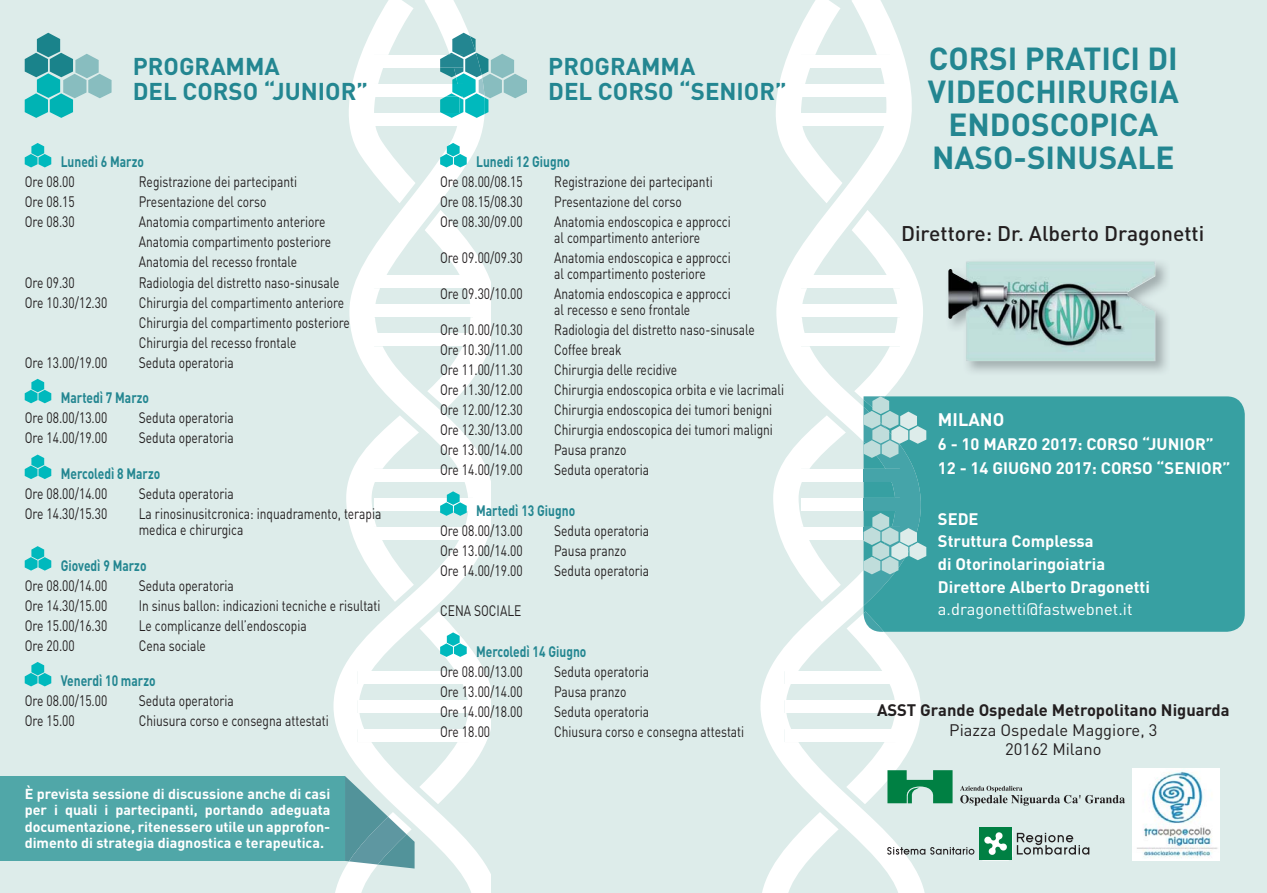
<style>
.page{position:relative;width:1267px;height:893px;background:#ddecea}
.page>*{position:absolute;margin:0;border:0;box-sizing:border-box;transform-origin:0 0}
.t1{font:700 31.5px/33px "DIN";color:#238691;text-align:center}
.t2{font:700 24px/25.5px "DIN";color:#238691}
.t3{font:500 21px "DIN";color:#231f20}
.t4{font:700 18px "DIN";color:#fff}
.t5{font:700 16.5px/22.5px "DIN";color:#fff}
.t6{font:700 16.5px "DIN";color:#231f20}
.t7{font:16.5px/19.5px "DIN";color:#231f20;text-align:center}
.t8{font:16.5px "DIN";color:#fff}
.t9{font:15px/20px "DIN";color:#231f20;scale:.8 1}
.t10{font:700 15px "DIN";color:#238691;scale:.8 1}
.t11{font:700 14.25px/16.5px "DIN";color:#fff;text-align:justify}
</style>
<div class="page">
<svg style="left:760px;top:0;width:166px;height:893px"></svg>
<div style="left:801px;top:55px;width:89px;height:13px;background:#fff"></div>
<div style="left:801px;top:84px;width:89px;height:13px;background:#fff"></div>
<div style="left:801px;top:113px;width:89px;height:13px;background:#fff"></div>
<svg style="left:346px;top:0;width:145px;height:611px"></svg>
<div style="left:374px;top:55px;width:89px;height:13px;background:#fff"></div>
<div style="left:374px;top:84px;width:89px;height:13px;background:#fff"></div>
<div style="left:374px;top:113px;width:89px;height:13px;background:#fff"></div>
<div style="left:374px;top:275px;width:99px;height:13px;background:#fff"></div>
<div style="left:374px;top:304px;width:99px;height:13px;background:#fff"></div>
<div style="left:374px;top:333px;width:99px;height:13px;background:#fff"></div>
<div style="left:374px;top:469px;width:99px;height:12px;background:#fff"></div>
<div style="left:374px;top:498px;width:99px;height:12px;background:#fff"></div>
<div style="left:374px;top:527px;width:99px;height:12px;background:#fff"></div>
<img style="left:966px;top:263px;width:201px;height:109px">
<img style="left:952px;top:261px;width:203px;height:100px">
<div style="left:0;top:776px;width:345px;height:85px;background:#50a7a8"></div>
<div style="left:952px;top:396px;width:292px;height:236px;background:#37a0a2"></div>
<svg style="left:25px;top:143px;width:26px;height:24px"></svg>
<svg style="left:25px;top:379px;width:26px;height:24px"></svg>
<svg style="left:25px;top:454px;width:26px;height:25px"></svg>
<svg style="left:25px;top:546px;width:26px;height:24px"></svg>
<svg style="left:25px;top:662px;width:26px;height:24px"></svg>
<svg style="left:440px;top:143px;width:27px;height:24px"></svg>
<svg style="left:440px;top:491px;width:27px;height:25px"></svg>
<svg style="left:333px;top:611px;width:158px;height:282px"></svg>
<svg style="left:25px;top:33px;width:87px;height:85px"></svg>
<svg style="left:440px;top:33px;width:87px;height:85px"></svg>
<svg style="left:960px;top:786px;width:165px;height:19px"></svg>
<svg style="left:773px;top:210px;width:179px;height:594px"></svg>
<svg style="left:1016px;top:833px;width:73px;height:21px"></svg>
<svg style="left:887px;top:847px;width:87px;height:7px"></svg>
<div style="left:979px;top:827px;width:33px;height:33px;background:#008043"></div>
<svg style="left:984px;top:832px;width:23px;height:23px"></svg>
<img style="left:1133px;top:768px;width:86px;height:92px">
<h2 class="t2" style="left:133px;top:56px;width:237px">PROGRAMMA<br>DEL CORSO “JUNIOR”</h2>
<h2 class="t2" style="left:548px;top:56px;width:240px">PROGRAMMA<br>DEL CORSO “SENIOR”</h2>
<p class="t10" style="left:61px;top:157px;width:105px">Lunedì 6 Marzo</p>
<p class="t9" style="left:25px;top:174px;width:64px">Ore 08.00</p>
<p class="t9" style="left:139px;top:174px;width:200px">Registrazione dei partecipanti</p>
<p class="t9" style="left:25px;top:194px;width:64px">Ore 08.15</p>
<p class="t9" style="left:139px;top:194px;width:161px">Presentazione del corso</p>
<p class="t9" style="left:25px;top:214px;width:64px">Ore 08.30</p>
<p class="t9" style="left:139px;top:214px;width:242px">Anatomia compartimento anteriore<br>Anatomia compartimento posteriore<br>Anatomia del recesso frontale</p>
<p class="t9" style="left:25px;top:274px;width:64px">Ore 09.30</p>
<p class="t9" style="left:139px;top:274px;width:252px">Radiologia del distretto naso-sinusale</p>
<p class="t9" style="left:25px;top:294px;width:105px">Ore 10.30/12.30</p>
<p class="t9" style="left:139px;top:294px;width:265px">Chirurgia del compartimento anteriore<br>Chirurgia del compartimento posteriore<br>Chirurgia del recesso frontale</p>
<p class="t9" style="left:25px;top:354px;width:105px">Ore 13.00/19.00</p>
<p class="t9" style="left:139px;top:354px;width:120px">Seduta operatoria</p>
<p class="t10" style="left:61px;top:392px;width:112px">Martedì 7 Marzo</p>
<p class="t9" style="left:25px;top:409px;width:105px">Ore 08.00/13.00</p>
<p class="t9" style="left:139px;top:409px;width:120px">Seduta operatoria</p>
<p class="t9" style="left:25px;top:429px;width:105px">Ore 14.00/19.00</p>
<p class="t9" style="left:139px;top:429px;width:120px">Seduta operatoria</p>
<p class="t10" style="left:61px;top:468px;width:126px">Mercoledì 8 Marzo</p>
<p class="t9" style="left:25px;top:485px;width:105px">Ore 08.00/14.00</p>
<p class="t9" style="left:139px;top:485px;width:120px">Seduta operatoria</p>
<p class="t9" style="left:25px;top:505px;width:105px">Ore 14.30/15.30</p>
<p class="t9" style="left:139px;top:507px;width:305px;line-height:15.8px">La rinosinusitcronica: inquadramento, terapia medica e chirurgica</p>
<p class="t10" style="left:61px;top:560px;width:109px">Giovedì 9 Marzo</p>
<p class="t9" style="left:25px;top:577px;width:105px">Ore 08.00/14.00</p>
<p class="t9" style="left:139px;top:577px;width:120px">Seduta operatoria</p>
<p class="t9" style="left:25px;top:597px;width:105px">Ore 14.30/15.00</p>
<p class="t9" style="left:139px;top:597px;width:304px">In sinus ballon: indicazioni tecniche e risultati</p>
<p class="t9" style="left:25px;top:617px;width:105px">Ore 15.00/16.30</p>
<p class="t9" style="left:139px;top:617px;width:211px">Le complicanze dell’endoscopia</p>
<p class="t9" style="left:25px;top:637px;width:64px">Ore 20.00</p>
<p class="t9" style="left:139px;top:637px;width:86px">Cena sociale</p>
<p class="t10" style="left:61px;top:675px;width:120px">Venerdì 10 marzo</p>
<p class="t9" style="left:25px;top:692px;width:105px">Ore 08.00/15.00</p>
<p class="t9" style="left:139px;top:692px;width:120px">Seduta operatoria</p>
<p class="t9" style="left:25px;top:712px;width:64px">Ore 15.00</p>
<p class="t9" style="left:139px;top:712px;width:239px">Chiusura corso e consegna attestati</p>
<p class="t11" style="left:25px;top:786px;width:307px">È prevista sessione di discussione anche di casi per i quali i partecipanti, portando adeguata documentazione, ritenessero utile un approfon&shy;dimento di strategia diagnostica e terapeutica.</p>
<p class="t10" style="left:476px;top:157px;width:119px">Lunedi 12 Giugno</p>
<p class="t9" style="left:440px;top:174px;width:105px">Ore 08.00/08.15</p>
<p class="t9" style="left:554px;top:174px;width:200px">Registrazione dei partecipanti</p>
<p class="t9" style="left:440px;top:194px;width:105px">Ore 08.15/08.30</p>
<p class="t9" style="left:554px;top:194px;width:161px">Presentazione del corso</p>
<p class="t9" style="left:440px;top:214px;width:105px">Ore 08.30/09.00</p>
<p class="t9" style="left:554px;top:216px;width:222px;line-height:15.8px">Anatomia endoscopica e approcci al compartimento anteriore</p>
<p class="t9" style="left:440px;top:249px;width:105px">Ore 09.00/09.30</p>
<p class="t9" style="left:554px;top:251px;width:222px;line-height:15.8px">Anatomia endoscopica e approcci al compartimento posteriore</p>
<p class="t9" style="left:440px;top:285px;width:105px">Ore 09.30/10.00</p>
<p class="t9" style="left:554px;top:287px;width:222px;line-height:15.8px">Anatomia endoscopica e approcci al recesso e seno frontale</p>
<p class="t9" style="left:440px;top:321px;width:105px">Ore 10.00/10.30</p>
<p class="t9" style="left:554px;top:321px;width:252px">Radiologia del distretto naso-sinusale</p>
<p class="t9" style="left:440px;top:341px;width:105px">Ore 10.30/11.00</p>
<p class="t9" style="left:554px;top:341px;width:86px">Coffee break</p>
<p class="t9" style="left:440px;top:361px;width:105px">Ore 11.00/11.30</p>
<p class="t9" style="left:554px;top:361px;width:155px">Chirurgia delle recidive</p>
<p class="t9" style="left:440px;top:381px;width:105px">Ore 11.30/12.00</p>
<p class="t9" style="left:554px;top:381px;width:289px">Chirurgia endoscopica orbita e vie lacrimali</p>
<p class="t9" style="left:440px;top:401px;width:105px">Ore 12.00/12.30</p>
<p class="t9" style="left:554px;top:401px;width:274px">Chirurgia endoscopica dei tumori benigni</p>
<p class="t9" style="left:440px;top:421px;width:105px">Ore 12.30/13.00</p>
<p class="t9" style="left:554px;top:421px;width:275px">Chirurgia endoscopica dei tumori maligni</p>
<p class="t9" style="left:440px;top:441px;width:105px">Ore 13.00/14.00</p>
<p class="t9" style="left:554px;top:441px;width:92px">Pausa pranzo</p>
<p class="t9" style="left:440px;top:461px;width:105px">Ore 14.00/19.00</p>
<p class="t9" style="left:554px;top:461px;width:120px">Seduta operatoria</p>
<p class="t10" style="left:476px;top:505px;width:125px">Martedì 13 Giugno</p>
<p class="t9" style="left:440px;top:522px;width:105px">Ore 08.00/13.00</p>
<p class="t9" style="left:554px;top:522px;width:120px">Seduta operatoria</p>
<p class="t9" style="left:440px;top:542px;width:105px">Ore 13.00/14.00</p>
<p class="t9" style="left:554px;top:542px;width:92px">Pausa pranzo</p>
<p class="t9" style="left:440px;top:562px;width:105px">Ore 14.00/19.00</p>
<p class="t9" style="left:554px;top:562px;width:120px">Seduta operatoria</p>
<p class="t9" style="left:440px;top:602px;width:103px">CENA SOCIALE</p>
<p class="t10" style="left:476px;top:646px;width:139px">Mercoledì 14 Giugno</p>
<p class="t9" style="left:440px;top:663px;width:105px">Ore 08.00/13.00</p>
<p class="t9" style="left:554px;top:663px;width:120px">Seduta operatoria</p>
<p class="t9" style="left:440px;top:683px;width:105px">Ore 13.00/14.00</p>
<p class="t9" style="left:554px;top:683px;width:92px">Pausa pranzo</p>
<p class="t9" style="left:440px;top:703px;width:105px">Ore 14.00/18.00</p>
<p class="t9" style="left:554px;top:703px;width:120px">Seduta operatoria</p>
<p class="t9" style="left:440px;top:723px;width:64px">Ore 18.00</p>
<p class="t9" style="left:554px;top:723px;width:239px">Chiusura corso e consegna attestati</p>
<h1 class="t1" style="left:927px;top:46px;width:253px">CORSI PRATICI DI<br>VIDEOCHIRURGIA<br>ENDOSCOPICA<br>NASO-SINUSALE</h1>
<h3 class="t3" style="left:901px;top:226px;width:305px">Direttore: Dr. Alberto Dragonetti</h3>
<p class="t4" style="left:938px;top:413px;width:68px">MILANO</p>
<p class="t5" style="left:938px;top:434px;width:294px;line-height:24px">6 - 10 MARZO 2017: CORSO “JUNIOR”<br>12 - 14 GIUGNO 2017: CORSO “SENIOR”</p>
<p class="t5" style="left:938px;top:509px;width:213px">SEDE<br>Struttura Complessa<br>di Otorinolaringoiatria<br>Direttore Alberto Dragonetti</p>
<p class="t8" style="left:938px;top:603px;width:196px">a.dragonetti@fastwebnet.it</p>
<p class="t6" style="left:877px;top:704px;width:354px">ASST Grande Ospedale Metropolitano Niguarda</p>
<p class="t7" style="left:949px;top:722px;width:210px">Piazza Ospedale Maggiore, 3<br>20162 Milano</p>
</div>
